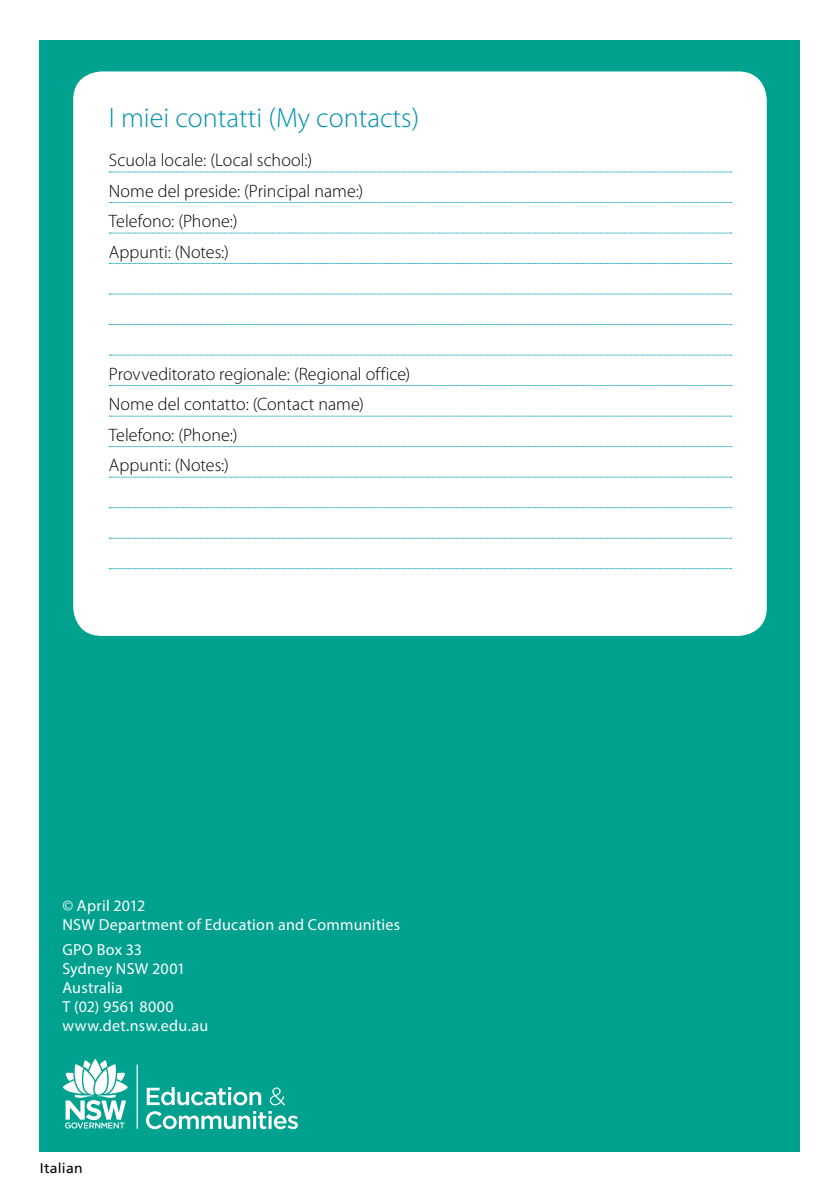
<style>
.page{position:relative;width:840px;height:1191px;background:#fff}
.page>*{position:absolute;margin:0;border:0;box-sizing:border-box;transform-origin:0 0}
.t1{font:300 28px "Myriad Pro";color:#0091af}
.t2{font:300 18px/30.6px "Myriad Pro";color:#000}
.t3{font:16px/19px "Myriad Pro";letter-spacing:.015em;color:#fff}
.t4{font:14px "Frutiger";letter-spacing:.02em;color:#000}
</style>
<div class="page">
<div style="left:40px;top:40px;width:759px;height:1111px;background:#00a18e"></div>
<svg style="left:147px;top:1087px;width:114px;height:18px"></svg>
<svg style="left:269px;top:1087px;width:16px;height:18px"></svg>
<svg style="left:146px;top:1111px;width:152px;height:18px"></svg>
<hr style="left:136px;top:1064px;width:2px;height:64px;background:#fff">
<svg style="left:63px;top:1058px;width:64px;height:70px"></svg>
<div style="left:73px;top:71px;width:693px;height:565px;background:#fff;border-radius:28px"></div>
<svg style="left:109px;top:172px;width:622px;height:1px"></svg>
<svg style="left:109px;top:202px;width:622px;height:1px"></svg>
<svg style="left:109px;top:233px;width:622px;height:1px"></svg>
<svg style="left:109px;top:263px;width:622px;height:1px"></svg>
<svg style="left:109px;top:294px;width:622px;height:1px"></svg>
<svg style="left:109px;top:324px;width:622px;height:1px"></svg>
<svg style="left:109px;top:355px;width:622px;height:1px"></svg>
<svg style="left:109px;top:385px;width:622px;height:1px"></svg>
<svg style="left:109px;top:416px;width:622px;height:1px"></svg>
<svg style="left:109px;top:446px;width:622px;height:1px"></svg>
<svg style="left:109px;top:477px;width:622px;height:1px"></svg>
<svg style="left:109px;top:507px;width:622px;height:1px"></svg>
<svg style="left:109px;top:538px;width:622px;height:1px"></svg>
<svg style="left:109px;top:568px;width:622px;height:1px"></svg>
<h1 class="t1" style="left:109px;top:101px;width:311px">I miei contatti (My contacts)</h1>
<p class="t2" style="left:109px;top:145px;width:256px">Scuola locale: (Local school:)<br>Nome del preside: (Principal name:)<br>Telefono: (Phone:)<br>Appunti: (Notes:)</p>
<p class="t2" style="left:109px;top:358px;width:303px">Provveditorato regionale: (Regional office)<br>Nome del contatto: (Contact name)<br>Telefono: (Phone:)<br>Appunti: (Notes:)</p>
<p class="t3" style="left:62px;top:895px;width:339px">© April 2012<br>NSW Department of Education and Communities</p>
<p class="t3" style="left:62px;top:939px;width:147px">GPO Box 33<br>Sydney NSW 2001<br>Australia<br>T (02) 9561 8000 www.det.nsw.edu.au</p>
<p class="t4" style="left:40px;top:1160px;width:44px">Italian</p>
</div>
